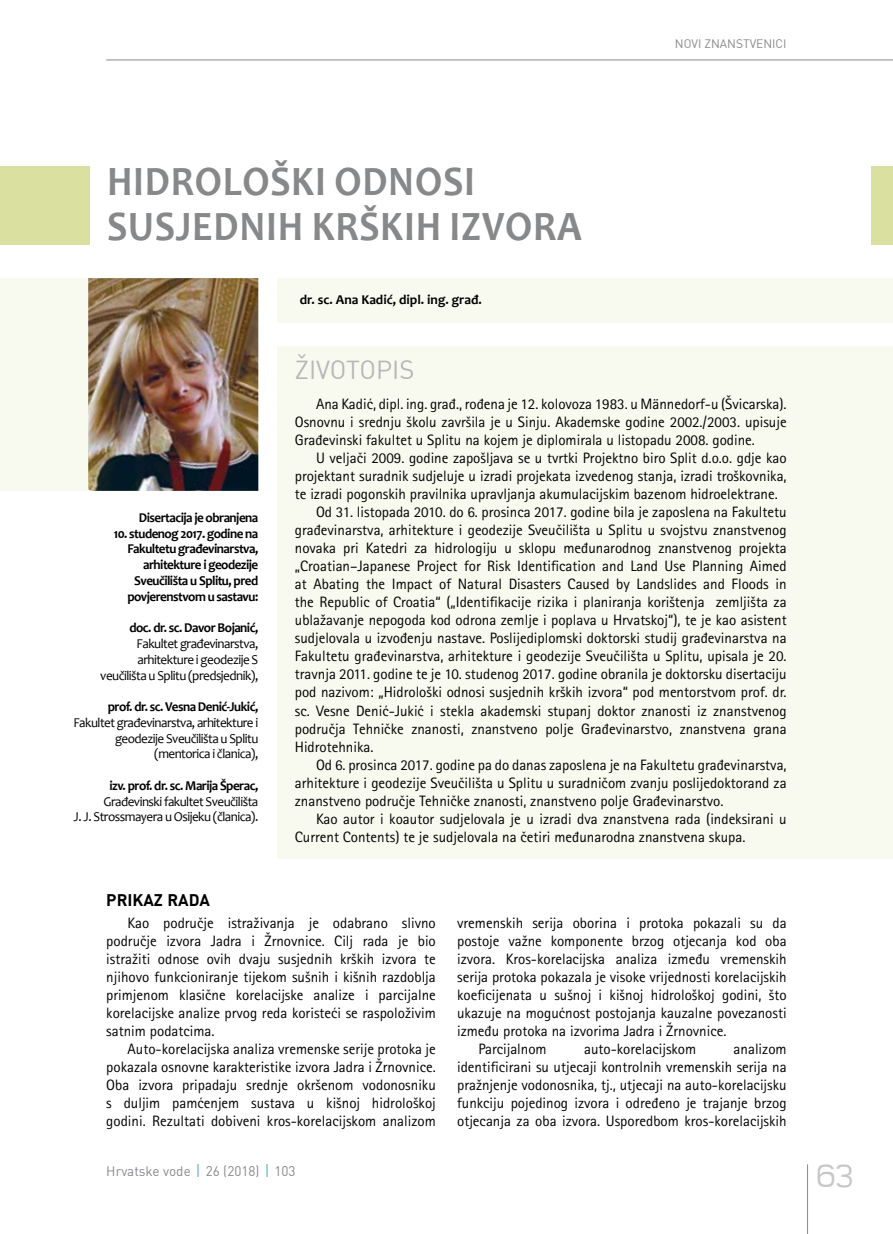
<style>
.page{position:relative;width:893px;height:1234px;background:#fff}
.page>*{position:absolute;margin:0;border:0;box-sizing:border-box;transform-origin:0 0}
.t1{font:700 42px/45px "Candara";letter-spacing:.02em;color:#87888a;scale:.93 1}
.t2{font:300 36px "Teen";color:#c6c7c8}
.t3{font:25.5px "DIN";color:#b6b7b9}
.t4{font:700 16.5px "DIN";color:#000}
.t5{font:15px/18px "Rotis Sans Serifklemy";color:#000;text-align:justify}
.t6{font:13.5px/15.8px "Candara";letter-spacing:-.04em;color:#000;text-align:right}
.t7{font:700 13.5px/15.8px "Candara";letter-spacing:-.04em;color:#000;text-align:right}
.t8{font:700 13.5px "Candara";color:#000}
.t9{font:13.5px "DIN";color:#87888a}
.t10{font:12px "DIN";color:#87888a}
</style>
<div class="page">
<hr style="left:807px;top:1164px;width:1px;height:69px;background:#87888a">
<hr style="left:106px;top:60px;width:787px;height:1px;background:#87888a">
<svg style="left:198px;top:1164px;width:1px;height:12px"></svg>
<svg style="left:266px;top:1164px;width:2px;height:12px"></svg>
<div style="left:872px;top:166px;width:21px;height:79px;background:#dae09f"></div>
<div style="left:0;top:166px;width:89px;height:79px;background:#dae09f"></div>
<div style="left:278px;top:278px;width:615px;height:44px;background:#f8f9ef"></div>
<div style="left:0;top:278px;width:108px;height:213px;background:#f8f9ef"></div>
<div style="left:278px;top:346px;width:615px;height:512px;background:#f8f9ef"></div>
<img style="left:88px;top:278px;width:170px;height:213px">
<p class="t10" style="left:675px;top:36px;width:113px">NOVI ZNANSTVENICI</p>
<h1 class="t1" style="left:107px;top:158px;width:68px">Hidro</h1>
<h1 class="t1" style="left:223px;top:158px;width:150px">loški odno</h1>
<h1 class="t1" style="left:107px;top:158px;width:512px;text-indent:336px">si susjedn ih krških izvora</h1>
<p class="t7" style="left:139px;top:509px;width:121px">Disertacija je obranjena</p>
<p class="t7" style="left:114px;top:525px;width:146px">10. studenog 2017. godine na<br>Fakultetu građevinarstva, arhitekture i geodezije<br>Sveučilišta u Splitu, pred povjerenstvom u sastavu:</p>
<p class="t7" style="left:129px;top:619px;width:130px">doc. dr. sc. Davor Bojanić,</p>
<p class="t6" style="left:100px;top:635px;width:160px">Fakultet građevinarstva, arhitekture i geodezije S veučilišta u Splitu (predsjednik),</p>
<p class="t7" style="left:108px;top:698px;width:152px">prof. dr. sc. Vesna Denić-Jukić,</p>
<p class="t6" style="left:73px;top:714px;width:186px">Fakultet građevinarstva, arhitekture i geodezije Sveučilišta u Splitu (mentorica i članica),</p>
<p class="t7" style="left:110px;top:777px;width:150px">izv. prof. dr. sc. Marija Šperac,</p>
<p class="t6" style="left:74px;top:793px;width:186px">Građevinski fakultet Sveučilišta<br>J. J. Strossmayera u Osijeku (članica).</p>
<p class="t8" style="left:300px;top:291px;width:184px">dr. sc. Ana Kadić, dipl. ing. građ.</p>
<h3 class="t3" style="left:295px;top:353px;width:121px">ŽIVOTOPIS</h3>
<p class="t5" style="left:295px;top:395px;width:493px;text-indent:21px">Ana Kadić, dipl. ing. građ., rođena je 12. kolovoza 1983. u Männedorf-u (Švicarska).<br>Osnovnu i srednju školu završila je u Sinju. Akademske godine 2002./2003. upisuje Građevinski fakultet u Splitu na kojem je diplomirala u listopadu 2008. godine.</p>
<p class="t5" style="left:316px;top:449px;width:472px">U veljači 2009. godine zapošljava se u tvrtki Projektno biro Split d.o.o. gdje kao</p>
<p class="t5" style="left:295px;top:467px;width:493px">projektant suradnik sudjeluje u izradi projekata izvedenog stanja, izradi troškovnika,</p>
<p class="t5" style="left:295px;top:485px;width:484px">te izradi pogonskih pravilnika upravljanja akumulacijskim bazenom hidroelektrane.</p>
<p class="t5" style="left:316px;top:503px;width:472px">Od 31. listopada 2010. do 6. prosinca 2017. godine bila je zaposlena na Fakultetu</p>
<p class="t5" style="left:295px;top:521px;width:493px">građevinarstva, arhitekture i geodezije Sveučilišta u Splitu u svojstvu znanstvenog</p>
<p class="t5" style="left:295px;top:539px;width:493px">novaka pri Katedri za hidrologiju u sklopu međunarodnog znanstvenog projekta</p>
<p class="t5" style="left:295px;top:557px;width:493px">„Croatian–Japanese Project for Risk Identification and Land Use Planning Aimed</p>
<p class="t5" style="left:295px;top:575px;width:493px">at Abating the Impact of Natural Disasters Caused by Landslides and Floods in</p>
<p class="t5" style="left:295px;top:593px;width:493px">the Republic of Croatia“ („Identifikacije rizika i planiranja korištenja zemljišta za</p>
<p class="t5" style="left:295px;top:611px;width:493px">ublažavanje nepogoda kod odrona zemlje i poplava u Hrvatskoj“), te je kao asistent</p>
<p class="t5" style="left:295px;top:629px;width:493px">sudjelovala u izvođenju nastave. Poslijediplomski doktorski studij građevinarstva na</p>
<p class="t5" style="left:295px;top:647px;width:493px">Fakultetu građevinarstva, arhitekture i geodezije Sveučilišta u Splitu, upisala je 20.</p>
<p class="t5" style="left:295px;top:665px;width:493px">travnja 2011. godine te je 10. studenog 2017. godine obranila je doktorsku disertaciju</p>
<p class="t5" style="left:295px;top:683px;width:493px">pod nazivom: „Hidrološki odnosi susjednih krških izvora“ pod mentorstvom prof. dr.</p>
<p class="t5" style="left:295px;top:701px;width:493px">sc. Vesne Denić-Jukić i stekla akademski stupanj doktor znanosti iz znanstvenog</p>
<p class="t5" style="left:295px;top:719px;width:493px">područja Tehničke znanosti, znanstveno polje Građevinarstvo, znanstvena grana</p>
<p class="t5" style="left:295px;top:737px;width:80px">Hidrotehnika.</p>
<p class="t5" style="left:316px;top:755px;width:472px">Od 6. prosinca 2017. godine pa do danas zaposlena je na Fakultetu građevinarstva,</p>
<p class="t5" style="left:295px;top:773px;width:493px">arhitekture i geodezije Sveučilišta u Splitu u suradničom zvanju poslijedoktorand za</p>
<p class="t5" style="left:295px;top:791px;width:430px">znanstveno područje Tehničke znanosti, znanstveno polje Građevinarstvo.</p>
<p class="t5" style="left:316px;top:809px;width:472px">Kao autor i koautor sudjelovala je u izradi dva znanstvena rada (indeksirani u</p>
<p class="t5" style="left:295px;top:827px;width:452px">Current Contents) te je sudjelovala na četiri međunarodna znanstvena skupa.</p>
<p class="t4" style="left:106px;top:888px;width:105px">PRIKAZ RADA</p>
<p class="t5" style="left:106px;top:913px;width:331px;text-indent:21px">Kao područje istraživanja je odabrano slivno područje izvora Jadra i Žrnovnice. Cilj rada je bio istražiti odnose ovih dvaju susjednih krških izvora te njihovo funkcioniranje tijekom sušnih i kišnih razdoblja primjenom klasične korelacijske analize i parcijalne korelacijske analize prvog reda koristeći se raspoloživim satnim podatcima.</p>
<p class="t5" style="left:106px;top:1039px;width:331px;text-indent:21px">Auto-korelacijska analiza vremenske serije protoka je pokazala osnovne karakteristike izvora Jadra i Žrnovnice.<br>Oba izvora pripadaju srednje okršenom vodonosniku s duljim pamćenjem sustava u kišnoj hidrološkoj godini. Rezultati dobiveni kros-korelacijskom analizom</p>
<p class="t9" style="left:106px;top:1161px;width:191px">Hrvatske vode 26 (2018) 103</p>
<p class="t5" style="left:457px;top:913px;width:331px">vremenskih serija oborina i protoka pokazali su da</p>
<p class="t5" style="left:457px;top:931px;width:331px">postoje važne komponente brzog otjecanja kod oba</p>
<p class="t5" style="left:457px;top:949px;width:331px">izvora. Kros-korelacijska analiza između vremenskih</p>
<p class="t5" style="left:457px;top:967px;width:331px">serija protoka pokazala je visoke vrijednosti korelacijskih</p>
<p class="t5" style="left:457px;top:985px;width:331px">koeficijenata u sušnoj i kišnoj hidrološkoj godini, što</p>
<p class="t5" style="left:457px;top:1003px;width:331px">ukazuje na mogućnost postojanja kauzalne povezanosti</p>
<p class="t5" style="left:457px;top:1021px;width:271px">između protoka na izvorima Jadra i Žrnovnice.</p>
<p class="t5" style="left:478px;top:1039px;width:70px">Parcijalnom</p>
<p class="t5" style="left:584px;top:1039px;width:114px">auto-korelacijskom</p>
<p class="t5" style="left:457px;top:1039px;width:331px;text-indent:276px">analizom identificirani su utjecaji kontrolnih vremenskih serija na pražnjenje vodonosnika, tj., utjecaji na auto-korelacijsku funkciju pojedinog izvora i određeno je trajanje brzog otjecanja za oba izvora. Usporedbom kros-korelacijskih</p>
<h2 class="t2" style="left:816px;top:1156px;width:38px">63</h2>
</div>
